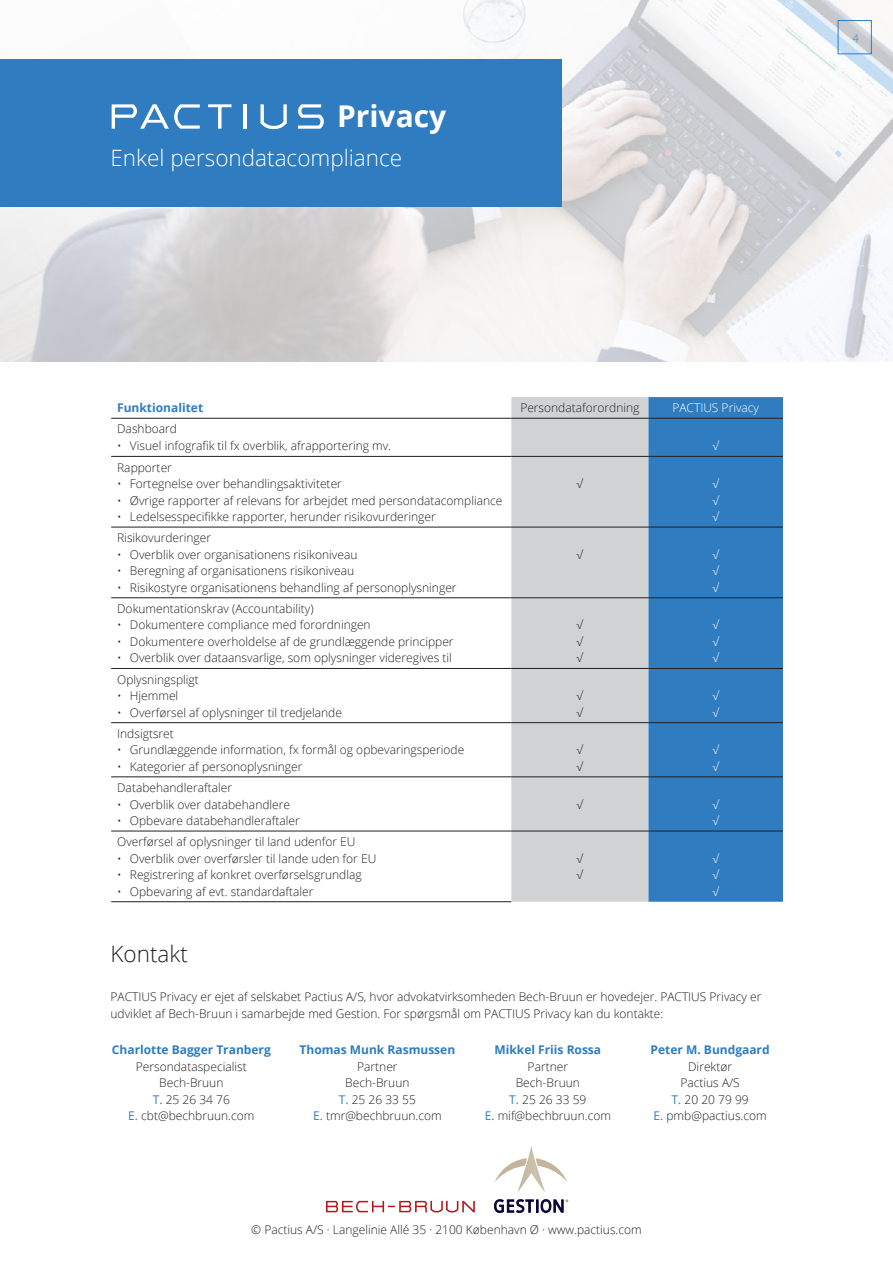
<style>
.page{position:relative;width:893px;height:1263px;background:#fff}
.page>*{position:absolute;margin:0;border:0;box-sizing:border-box;transform-origin:0 0}
.t1{font:700 30px "Open Sans";color:#fff}
.t2{font:300 22.5px "Open Sans";color:#fff}
.t3{font:300 22.5px "Open Sans";color:#231f20}
.Bullits{font:300 12px/16.5px "Open Sans";color:#231f20}
.Kontakt{font:700 12px "Open Sans";color:#2f7cc0}
.Brødtekst{font:300 12px "Open Sans";color:#231f20}
.Bullits-2{font:300 12px "Open Sans";color:#fff}
.Mellemrubrik_NY{font:700 12px "Open Sans";color:#2f7cc0}
.t4{font:300 10.5px "Open Sans";color:#2f7cc0}
.s1{font-weight:400;color:#2f7cc0}
</style>
<div class="page">
<img style="left:0;top:0;width:893px;height:361px">
<div style="left:0;top:60px;width:561px;height:147px;background:#2f7cc0"></div>
<svg style="left:208px;top:104px;width:23px;height:25px"></svg>
<hr style="left:244px;top:104px;width:3px;height:25px;background:#fff">
<svg style="left:112px;top:104px;width:88px;height:25px"></svg>
<svg style="left:260px;top:104px;width:27px;height:25px"></svg>
<svg style="left:298px;top:104px;width:26px;height:25px"></svg>
<div style="left:838px;top:20px;width:34px;height:34px;border:1px solid #2f7cc0"></div>
<svg style="left:326px;top:1201px;width:149px;height:11px"></svg>
<svg style="left:495px;top:1146px;width:72px;height:46px"></svg>
<svg style="left:494px;top:1199px;width:74px;height:14px"></svg>
<div style="left:511px;top:397px;width:137px;height:505px;background:#d1d2d4"></div>
<div style="left:648px;top:397px;width:135px;height:505px;background:#2f7cc0"></div>
<hr style="left:111px;top:418px;width:400px;height:1px;background:#231f20">
<hr style="left:511px;top:418px;width:137px;height:1px;background:#231f20">
<hr style="left:648px;top:418px;width:135px;height:1px;background:#231f20">
<hr style="left:111px;top:456px;width:400px;height:1px;background:#231f20">
<hr style="left:511px;top:456px;width:137px;height:1px;background:#231f20">
<hr style="left:648px;top:456px;width:135px;height:1px;background:#231f20">
<hr style="left:111px;top:527px;width:400px;height:1px;background:#231f20">
<hr style="left:511px;top:527px;width:137px;height:1px;background:#231f20">
<hr style="left:648px;top:527px;width:135px;height:1px;background:#231f20">
<hr style="left:111px;top:597px;width:400px;height:1px;background:#231f20">
<hr style="left:511px;top:597px;width:137px;height:1px;background:#231f20">
<hr style="left:648px;top:597px;width:135px;height:1px;background:#231f20">
<hr style="left:111px;top:668px;width:400px;height:1px;background:#231f20">
<hr style="left:511px;top:668px;width:137px;height:1px;background:#231f20">
<hr style="left:648px;top:668px;width:135px;height:1px;background:#231f20">
<hr style="left:111px;top:722px;width:400px;height:1px;background:#231f20">
<hr style="left:511px;top:722px;width:137px;height:1px;background:#231f20">
<hr style="left:648px;top:722px;width:135px;height:1px;background:#231f20">
<hr style="left:111px;top:776px;width:400px;height:1px;background:#231f20">
<hr style="left:511px;top:776px;width:137px;height:1px;background:#231f20">
<hr style="left:648px;top:776px;width:135px;height:1px;background:#231f20">
<hr style="left:111px;top:831px;width:400px;height:1px;background:#231f20">
<hr style="left:511px;top:831px;width:137px;height:1px;background:#231f20">
<hr style="left:648px;top:831px;width:135px;height:1px;background:#231f20">
<hr style="left:111px;top:901px;width:400px;height:1px;background:#231f20">
<h1 class="t1" style="left:337px;top:95px;width:111px">Privacy</h1>
<h2 class="t2" style="left:111px;top:142px;width:293px">Enkel persondatacompliance</h2>
<p class="t4" style="left:853px;top:31px;width:7px">4</p>
<p class="Mellemrubrik_NY" style="left:117px;top:399px;width:88px">Funktionalitet</p>
<p class="Bullits" style="left:520px;top:399px;width:121px">Persondataforordning</p>
<p class="Bullits-2" style="left:672px;top:400px;width:88px">PACTIUS Privacy</p>
<p class="Bullits" style="left:117px;top:420px;width:61px">Dashboard</p>
<p class="Bullits" style="left:117px;top:437px;width:275px">• Visuel infografik til fx overblik, afrapportering mv.</p>
<p class="Bullits-2" style="left:712px;top:437px;width:8px">√</p>
<p class="Bullits" style="left:117px;top:459px;width:56px">Rapporter</p>
<p class="Bullits" style="left:117px;top:475px;width:226px">• Fortegnelse over behandlingsaktiviteter</p>
<p class="Bullits" style="left:117px;top:492px;width:387px">• Øvrige rapporter af relevans for arbejdet med persondatacompliance</p>
<p class="Bullits" style="left:117px;top:508px;width:320px">• Ledelsesspecifikke rapporter, herunder risikovurderinger</p>
<p class="Bullits" style="left:577px;top:475px;width:8px">√</p>
<p class="Bullits-2" style="left:712px;top:475px;width:8px">√</p>
<p class="Bullits-2" style="left:712px;top:492px;width:8px">√</p>
<p class="Bullits-2" style="left:712px;top:508px;width:8px">√</p>
<p class="Bullits" style="left:117px;top:529px;width:95px">Risikovurderinger</p>
<p class="Bullits" style="left:117px;top:546px;width:242px">• Overblik over organisationens risikoniveau</p>
<p class="Bullits" style="left:117px;top:562px;width:238px">• Beregning af organisationens risikoniveau</p>
<p class="Bullits" style="left:117px;top:579px;width:341px">• Risikostyre organisationens behandling af personoplysninger</p>
<p class="Bullits" style="left:117px;top:600px;width:198px">Dokumentationskrav (Accountability)</p>
<p class="Bullits" style="left:117px;top:616px;width:255px">• Dokumentere compliance med forordningen</p>
<p class="Bullits" style="left:117px;top:633px;width:338px">• Dokumentere overholdelse af de grundlæggende principper</p>
<p class="Bullits" style="left:117px;top:649px;width:336px">• Overblik over dataansvarlige, som oplysninger videregives til</p>
<p class="Bullits" style="left:117px;top:671px;width:83px">Oplysningspligt</p>
<p class="Bullits" style="left:117px;top:687px;width:63px">• Hjemmel</p>
<p class="Bullits" style="left:117px;top:704px;width:226px">• Overførsel af oplysninger til tredjelande</p>
<p class="Bullits" style="left:117px;top:725px;width:58px">Indsigtsret</p>
<p class="Bullits" style="left:117px;top:741px;width:349px">• Grundlæggende information, fx formål og opbevaringsperiode</p>
<p class="Bullits" style="left:117px;top:758px;width:187px">• Kategorier af personoplysninger</p>
<p class="Bullits" style="left:117px;top:779px;width:116px">Databehandleraftaler</p>
<p class="Bullits" style="left:117px;top:796px;width:174px">• Overblik over databehandlere</p>
<p class="Bullits" style="left:117px;top:812px;width:184px">• Opbevare databehandleraftaler</p>
<p class="Bullits" style="left:117px;top:833px;width:240px">Overførsel af oplysninger til land udenfor EU</p>
<p class="Bullits" style="left:117px;top:850px;width:261px">• Overblik over overførsler til lande uden for EU</p>
<p class="Bullits" style="left:117px;top:866px;width:246px">• Registrering af konkret overførselsgrundlag</p>
<p class="Bullits" style="left:117px;top:883px;width:198px">• Opbevaring af evt. standardaftaler</p>
<p class="Bullits" style="left:577px;top:546px;width:8px">√</p>
<p class="Bullits-2" style="left:712px;top:546px;width:8px">√</p>
<p class="Bullits-2" style="left:712px;top:563px;width:8px">√</p>
<p class="Bullits-2" style="left:712px;top:579px;width:8px">√</p>
<p class="Bullits" style="left:577px;top:616px;width:8px">√</p>
<p class="Bullits" style="left:577px;top:633px;width:8px">√</p>
<p class="Bullits" style="left:577px;top:649px;width:8px">√</p>
<p class="Bullits-2" style="left:712px;top:617px;width:8px">√</p>
<p class="Bullits-2" style="left:712px;top:633px;width:8px">√</p>
<p class="Bullits-2" style="left:712px;top:650px;width:8px">√</p>
<p class="Bullits" style="left:577px;top:687px;width:8px">√</p>
<p class="Bullits" style="left:577px;top:704px;width:8px">√</p>
<p class="Bullits-2" style="left:712px;top:687px;width:8px">√</p>
<p class="Bullits-2" style="left:712px;top:704px;width:8px">√</p>
<p class="Bullits" style="left:577px;top:741px;width:8px">√</p>
<p class="Bullits" style="left:577px;top:758px;width:8px">√</p>
<p class="Bullits-2" style="left:712px;top:742px;width:8px">√</p>
<p class="Bullits-2" style="left:712px;top:758px;width:8px">√</p>
<p class="Bullits" style="left:577px;top:796px;width:8px">√</p>
<p class="Bullits-2" style="left:712px;top:796px;width:8px">√</p>
<p class="Bullits-2" style="left:712px;top:812px;width:8px">√</p>
<p class="Bullits" style="left:577px;top:850px;width:8px">√</p>
<p class="Bullits" style="left:577px;top:866px;width:8px">√</p>
<p class="Bullits-2" style="left:712px;top:850px;width:8px">√</p>
<p class="Bullits-2" style="left:712px;top:867px;width:8px">√</p>
<p class="Bullits-2" style="left:712px;top:883px;width:8px">√</p>
<p class="t3" style="left:111px;top:939px;width:79px">Kontakt</p>
<p class="Bullits" style="left:111px;top:988px;width:652px">PACTIUS Privacy er ejet af selskabet Pactius A/S, hvor advokatvirksomheden Bech-Bruun er hovedejer. PACTIUS Privacy er udviklet af Bech-Bruun i samarbejde med Gestion. For spørgsmål om PACTIUS Privacy kan du kontakte:</p>
<p class="Kontakt" style="left:112px;top:1041px;width:160px">Charlotte Bagger Tranberg</p>
<p class="Bullits" style="left:136px;top:1058px;width:112px">Persondataspecialist</p>
<p class="Bullits" style="left:159px;top:1074px;width:66px">Bech-Bruun</p>
<p class="Bullits" style="left:153px;top:1091px;width:79px"><span class="s1">T.</span> 25 26 34 76</p>
<p class="Bullits" style="left:128px;top:1107px;width:128px"><span class="s1">E.</span> cbt@bechbruun.com</p>
<p class="Kontakt" style="left:299px;top:1041px;width:157px">Thomas Munk Rasmussen</p>
<p class="Bullits" style="left:357px;top:1058px;width:42px">Partner</p>
<p class="Bullits" style="left:345px;top:1074px;width:66px">Bech-Bruun</p>
<p class="Bullits" style="left:339px;top:1091px;width:79px"><span class="s1">T.</span> 25 26 33 55</p>
<p class="Bullits" style="left:313px;top:1107px;width:130px"><span class="s1">E.</span> tmr@bechbruun.com</p>
<p class="Kontakt" style="left:494px;top:1041px;width:108px">Mikkel Friis Rossa</p>
<p class="Bullits" style="left:528px;top:1058px;width:42px">Partner</p>
<p class="Bullits" style="left:516px;top:1074px;width:66px">Bech-Bruun</p>
<p class="Bullits" style="left:509px;top:1091px;width:79px"><span class="s1">T.</span> 25 26 33 59</p>
<p class="Bullits" style="left:485px;top:1107px;width:128px"><span class="s1">E.</span> mif@bechbruun.com</p>
<p class="Kontakt" style="left:651px;top:1041px;width:121px">Peter M. Bundgaard</p>
<p class="Bullits" style="left:688px;top:1058px;width:45px">Direktør</p>
<p class="Bullits" style="left:680px;top:1074px;width:61px">Pactius A/S</p>
<p class="Bullits" style="left:672px;top:1091px;width:79px"><span class="s1">T.</span> 20 20 79 99</p>
<p class="Bullits" style="left:653px;top:1107px;width:115px"><span class="s1">E.</span> pmb@pactius.com</p>
<p class="Brødtekst" style="left:251px;top:1222px;width:392px">© Pactius A/S · Langelinie Allé 35 · 2100 København Ø · www.pactius.com</p>
</div>
